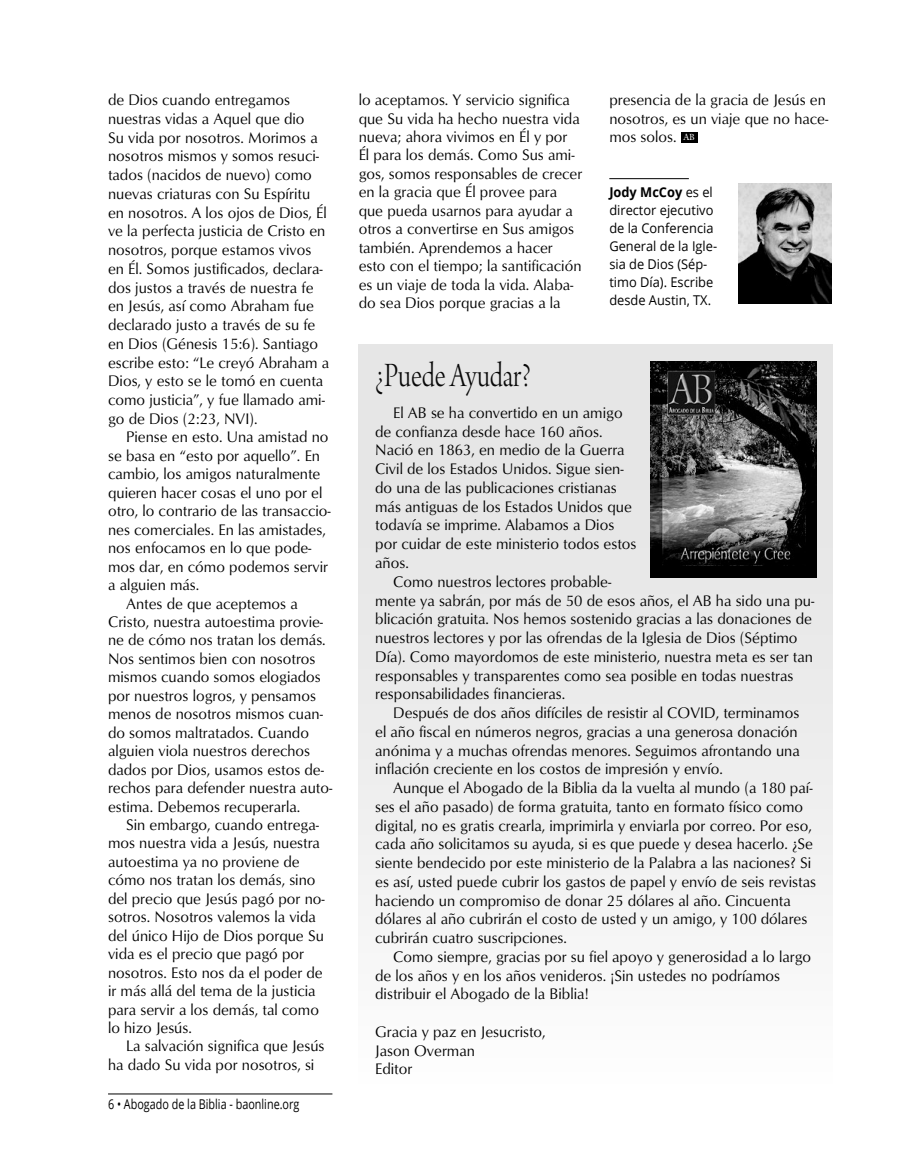
<style>
.page{position:relative;width:905px;height:1175px;background:#fff}
.page>*{position:absolute;margin:0;border:0;box-sizing:border-box;transform-origin:0 0}
.t1{font:36px "Arno Pro Light Display";color:#080808;scale:.8 1}
.t2{font:15.75px/18.8px "Optimum";color:#000;scale:.96 1}
.t3{font:13.5px/18px "Open Sans";color:#000;scale:.95 1}
.t4{font:13.5px "Open Sans";color:#000;scale:.8 1}
.s1{font-family:"Galliard Pro";font-size:9px;color:#fff}
.s2{font-weight:700}
</style>
<div class="page">
<hr style="left:108px;top:1093px;width:224px;height:1px;background:#000">
<div style="left:358px;top:344px;width:474px;height:739px;background:linear-gradient(to bottom,#e0e0e0,#fbfbfb)"></div>
<img style="left:650px;top:361px;width:166px;height:216px">
<hr style="left:609px;top:178px;width:80px;height:1px;background:#000">
<div style="left:680px;top:132px;width:17px;height:10px;background:#000"></div>
<img style="left:738px;top:183px;width:93px;height:120px">
<p class="t2" style="left:108px;top:90px;width:232px">de Dios cuando entregamos nuestras vidas a Aquel que dio<br>Su vida por nosotros. Morimos a nosotros mismos y somos resuci&shy;tados (nacidos de nuevo) como nuevas criaturas con Su Espíritu en nosotros. A los ojos de Dios, Él ve la perfecta justicia de Cristo en nosotros, porque estamos vivos en Él. Somos justificados, declara&shy;dos justos a través de nuestra fe en Jesús, así como Abraham fue declarado justo a través de su fe en Dios (Génesis 15:6). Santiago escribe esto: “Le creyó Abraham a<br>Dios, y esto se le tomó en cuenta como justicia”, y fue llamado ami&shy;go de Dios (2:23, NVI).</p>
<p class="t2" style="left:126px;top:427px;width:212px">Piense en esto. Una amistad no</p>
<p class="t2" style="left:108px;top:445px;width:222px">se basa en “esto por aquello”. En</p>
<p class="t2" style="left:108px;top:464px;width:223px">cambio, los amigos naturalmente</p>
<p class="t2" style="left:108px;top:482px;width:225px">quieren hacer cosas el uno por el</p>
<p class="t2" style="left:108px;top:501px;width:233px">otro, lo contrario de las transaccio-</p>
<p class="t2" style="left:108px;top:519px;width:228px">nes comerciales. En las amistades,</p>
<p class="t2" style="left:108px;top:538px;width:213px">nos enfocamos en lo que pode-</p>
<p class="t2" style="left:108px;top:556px;width:231px">mos dar, en cómo podemos servir</p>
<p class="t2" style="left:108px;top:575px;width:97px">a alguien más.</p>
<p class="t2" style="left:126px;top:593px;width:180px">Antes de que aceptemos a</p>
<p class="t2" style="left:108px;top:612px;width:226px">Cristo, nuestra autoestima provie-</p>
<p class="t2" style="left:108px;top:630px;width:228px">ne de cómo nos tratan los demás.</p>
<p class="t2" style="left:108px;top:648px;width:218px">Nos sentimos bien con nosotros</p>
<p class="t2" style="left:108px;top:667px;width:223px">mismos cuando somos elogiados</p>
<p class="t2" style="left:108px;top:685px;width:218px">por nuestros logros, y pensamos</p>
<p class="t2" style="left:108px;top:704px;width:225px">menos de nosotros mismos cuan-</p>
<p class="t2" style="left:108px;top:722px;width:211px">do somos maltratados. Cuando</p>
<p class="t2" style="left:108px;top:741px;width:212px">alguien viola nuestros derechos</p>
<p class="t2" style="left:108px;top:759px;width:226px">dados por Dios, usamos estos de-</p>
<p class="t2" style="left:108px;top:778px;width:235px">rechos para defender nuestra auto-</p>
<p class="t2" style="left:108px;top:796px;width:202px">estima. Debemos recuperarla.</p>
<p class="t2" style="left:126px;top:814px;width:203px">Sin embargo, cuando entrega-</p>
<p class="t2" style="left:108px;top:833px;width:222px">mos nuestra vida a Jesús, nuestra</p>
<p class="t2" style="left:108px;top:851px;width:201px">autoestima ya no proviene de</p>
<p class="t2" style="left:108px;top:870px;width:218px">cómo nos tratan los demás, sino</p>
<p class="t2" style="left:108px;top:888px;width:227px">del precio que Jesús pagó por no-</p>
<p class="t2" style="left:108px;top:907px;width:218px">sotros. Nosotros valemos la vida</p>
<p class="t2" style="left:108px;top:925px;width:226px">del único Hijo de Dios porque Su</p>
<p class="t2" style="left:108px;top:944px;width:206px">vida es el precio que pagó por</p>
<p class="t2" style="left:108px;top:962px;width:225px">nosotros. Esto nos da el poder de</p>
<p class="t2" style="left:108px;top:981px;width:218px">ir más allá del tema de la justicia</p>
<p class="t2" style="left:108px;top:999px;width:221px">para servir a los demás, tal como</p>
<p class="t2" style="left:108px;top:1017px;width:89px">lo hizo Jesús.</p>
<p class="t2" style="left:126px;top:1036px;width:208px">La salvación significa que Jesús</p>
<p class="t2" style="left:108px;top:1054px;width:216px">ha dado Su vida por nosotros, si</p>
<p class="t4" style="left:108px;top:1094px;width:241px">6 • Abogado de la Biblia - baonline.org</p>
<p class="t2" style="left:359px;top:90px;width:234px">lo aceptamos. Y servicio significa que Su vida ha hecho nuestra vida nueva; ahora vivimos en Él y por<br>Él para los demás. Como Sus ami&shy;gos, somos responsables de crecer en la gracia que Él provee para que pueda usarnos para ayudar a otros a convertirse en Sus amigos también. Aprendemos a hacer esto con el tiempo; la santificación es un viaje de toda la vida. Alaba&shy;do sea Dios porque gracias a la</p>
<p class="t2" style="left:609px;top:90px;width:230px">presencia de la gracia de Jesús en nosotros, es un viaje que no hace&shy;mos solos. <span class="s1">AB</span></p>
<p class="t3" style="left:609px;top:183px;width:115px"><span class="s2">Jody McCoy</span> es el director ejecutivo de la Conferencia<br>General de la Igle&shy;sia de Dios (Sép&shy;timo Día). Escribe desde Austin, TX.</p>
<h1 class="t1" style="left:375px;top:355px;width:196px">¿Puede Ayudar?</h1>
<p class="t2" style="left:393px;top:403px;width:240px">El AB se ha convertido en un amigo</p>
<p class="t2" style="left:375px;top:421px;width:238px">de confianza desde hace 160 años.</p>
<p class="t2" style="left:375px;top:440px;width:261px">Nació en 1863, en medio de la Guerra</p>
<p class="t2" style="left:375px;top:459px;width:260px">Civil de los Estados Unidos. Sigue sien-</p>
<p class="t2" style="left:375px;top:478px;width:253px">do una de las publicaciones cristianas</p>
<p class="t2" style="left:375px;top:496px;width:269px">más antiguas de los Estados Unidos que</p>
<p class="t2" style="left:375px;top:515px;width:250px">todavía se imprime. Alabamos a Dios</p>
<p class="t2" style="left:375px;top:534px;width:273px">por cuidar de este ministerio todos estos</p>
<p class="t2" style="left:375px;top:553px;width:37px">años.</p>
<p class="t2" style="left:393px;top:571px;width:229px">Como nuestros lectores probable-</p>
<p class="t2" style="left:375px;top:590px;width:459px">mente ya sabrán, por más de 50 de esos años, el AB ha sido una pu-</p>
<p class="t2" style="left:375px;top:609px;width:456px">blicación gratuita. Nos hemos sostenido gracias a las donaciones de</p>
<p class="t2" style="left:375px;top:628px;width:441px">nuestros lectores y por las ofrendas de la Iglesia de Dios (Séptimo</p>
<p class="t2" style="left:375px;top:646px;width:457px">Día). Como mayordomos de este ministerio, nuestra meta es ser tan</p>
<p class="t2" style="left:375px;top:665px;width:437px">responsables y transparentes como sea posible en todas nuestras</p>
<p class="t2" style="left:375px;top:684px;width:200px">responsabilidades financieras.</p>
<p class="t2" style="left:393px;top:703px;width:424px">Después de dos años difíciles de resistir al COVID, terminamos</p>
<p class="t2" style="left:375px;top:721px;width:441px">el año fiscal en números negros, gracias a una generosa donación</p>
<p class="t2" style="left:375px;top:740px;width:444px">anónima y a muchas ofrendas menores. Seguimos afrontando una</p>
<p class="t2" style="left:375px;top:759px;width:364px">inflación creciente en los costos de impresión y envío.</p>
<p class="t2" style="left:393px;top:778px;width:438px">Aunque el Abogado de la Biblia da la vuelta al mundo (a 180 paí-</p>
<p class="t2" style="left:375px;top:796px;width:447px">ses el año pasado) de forma gratuita, tanto en formato físico como</p>
<p class="t2" style="left:375px;top:815px;width:456px">digital, no es gratis crearla, imprimirla y enviarla por correo. Por eso,</p>
<p class="t2" style="left:375px;top:834px;width:457px">cada año solicitamos su ayuda, si es que puede y desea hacerlo. ¿Se</p>
<p class="t2" style="left:375px;top:853px;width:455px">siente bendecido por este ministerio de la Palabra a las naciones? Si</p>
<p class="t2" style="left:375px;top:871px;width:460px">es así, usted puede cubrir los gastos de papel y envío de seis revistas</p>
<p class="t2" style="left:375px;top:890px;width:434px">haciendo un compromiso de donar 25 dólares al año. Cincuenta</p>
<p class="t2" style="left:375px;top:909px;width:451px">dólares al año cubrirán el costo de usted y un amigo, y 100 dólares</p>
<p class="t2" style="left:375px;top:928px;width:201px">cubrirán cuatro suscripciones.</p>
<p class="t2" style="left:393px;top:946px;width:437px">Como siempre, gracias por su fiel apoyo y generosidad a lo largo</p>
<p class="t2" style="left:375px;top:965px;width:423px">de los años y en los años venideros. ¡Sin ustedes no podríamos</p>
<p class="t2" style="left:375px;top:984px;width:224px">distribuir el Abogado de la Biblia!</p>
<p class="t2" style="left:375px;top:1021px;width:179px">Gracia y paz en Jesucristo,<br>Jason Overman<br>Editor</p>
</div>
